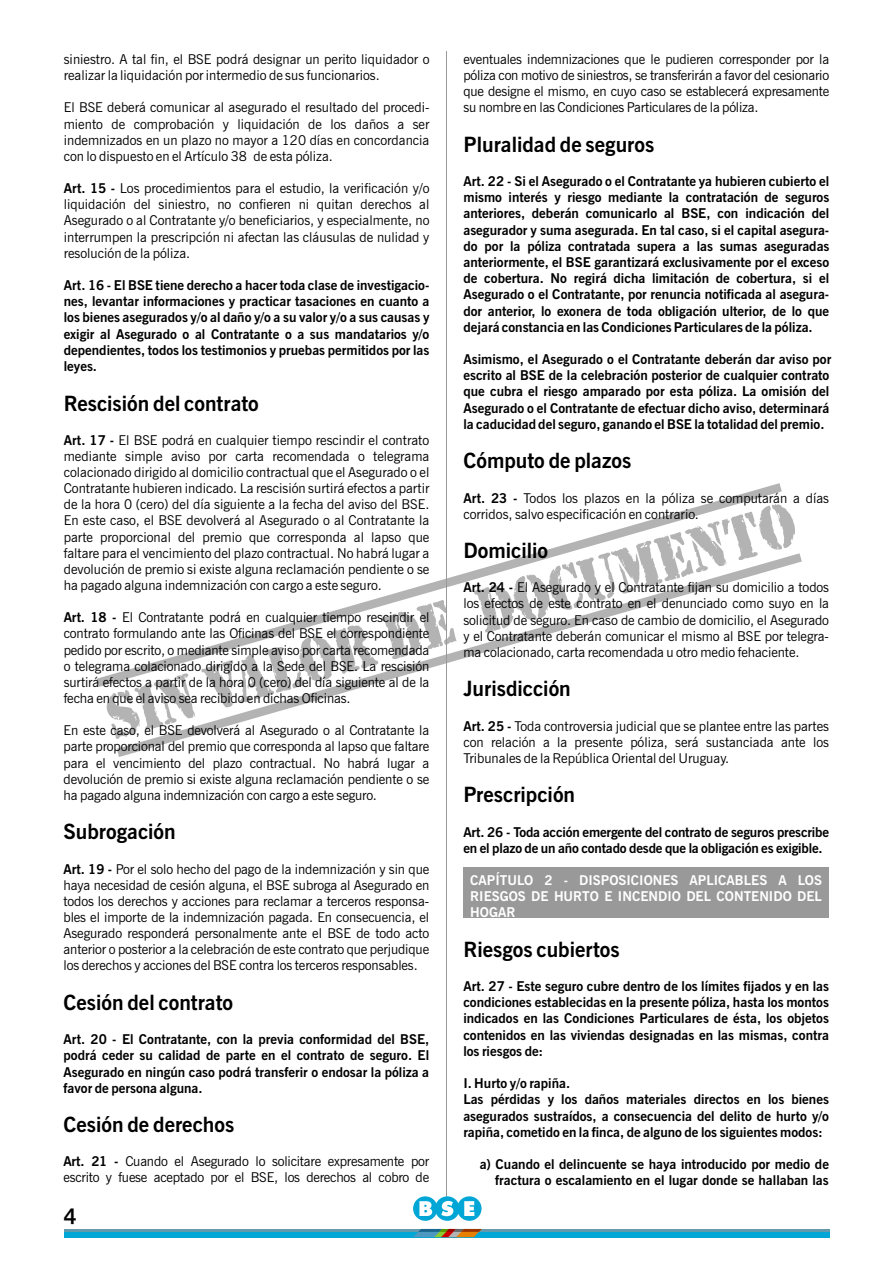
<style>
.page{position:relative;width:893px;height:1263px;background:#fff}
.page>*{position:absolute;margin:0;border:0;box-sizing:border-box;transform-origin:0 0}
.t1{font:700 21.3px "News Gothic BT";color:#000}
.t2{font:700 21px "News Gothic BT";color:#000}
.t3{font:13.5px/16.2px "News Gothic BT";color:#000;text-align:justify}
.t4{font:700 13.5px/16.2px "News Gothic BT";color:#000;text-align:justify}
.t5{font:700 13.5px/16.2px "News Gothic BT";color:#fff;text-align:justify}
.s1{font-weight:700}
</style>
<div class="page">
<svg style="left:107px;top:693px;width:10px;height:46px"></svg>
<svg style="left:97px;top:483px;width:685px;height:204px"></svg>
<svg style="left:117px;top:553px;width:685px;height:204px"></svg>
<div style="left:463px;top:867px;width:366px;height:51px;background:#999"></div>
<hr style="left:446px;top:51px;width:1px;height:1150px;background:#999">
<div style="left:64px;top:1229px;width:765px;height:8px;background:#00a6d6"></div>
<div style="left:413px;top:1196px;width:25px;height:25px;background:#00a6d6;border-radius:50%"></div>
<div style="left:457px;top:1196px;width:25px;height:25px;background:#00a6d6;border-radius:50%"></div>
<div style="left:435px;top:1196px;width:25px;height:25px;background:#00a6d6;border-radius:50%"></div>
<svg style="left:419px;top:1201px;width:13px;height:15px"></svg>
<svg style="left:441px;top:1201px;width:12px;height:15px"></svg>
<svg style="left:464px;top:1201px;width:10px;height:15px"></svg>
<hr style="left:64px;top:1229px;width:765px;height:3px;background:#6399ab">
<svg style="left:413px;top:1229px;width:69px;height:8px"></svg>
<p class="t3" style="left:64px;top:52px;width:367px">siniestro. A tal fin, el BSE podrá designar un perito liquidador o realizar la liquidación por intermedio de sus funcionarios.</p>
<p class="t3" style="left:64px;top:101px;width:367px">El BSE deberá comunicar al asegurado el resultado del procedi&shy;miento de comprobación y liquidación de los daños a ser indemnizados en un plazo no mayor a 120 días en concordancia con lo dispuesto en el Artículo 38 de esta póliza.</p>
<p class="t3" style="left:64px;top:182px;width:367px"><span class="s1">Art. 15 -</span> Los procedimientos para el estudio, la verificación y/o liquidación del siniestro, no confieren ni quitan derechos al Asegurado o al Contratante y/o beneficiarios, y especialmente, no interrumpen la prescripción ni afectan las cláusulas de nulidad y resolución de la póliza.</p>
<p class="t4" style="left:64px;top:278px;width:367px">Art. 16 - El BSE tiene derecho a hacer toda clase de investigacio&shy;nes, levantar informaciones y practicar tasaciones en cuanto a los bienes asegurados y/o al daño y/o a su valor y/o a sus causas y exigir al Asegurado o al Contratante o a sus mandatarios y/o dependientes, todos los testimonios y pruebas permitidos por las leyes.</p>
<h2 class="t2" style="left:64px;top:395px;width:197px">Rescisión del contrato</h2>
<p class="t3" style="left:64px;top:433px;width:367px"><span class="s1">Art. 17 -</span> El BSE podrá en cualquier tiempo rescindir el contrato mediante simple aviso por carta recomendada o telegrama colacionado dirigido al domicilio contractual que el Asegurado o el Contratante hubieren indicado. La rescisión surtirá efectos a partir de la hora 0 (cero) del día siguiente a la fecha del aviso del BSE.<br>En este caso, el BSE devolverá al Asegurado o al Contratante la parte proporcional del premio que corresponda al lapso que faltare para el vencimiento del plazo contractual. No habrá lugar a devolución de premio si existe alguna reclamación pendiente o se ha pagado alguna indemnización con cargo a este seguro.</p>
<p class="t3" style="left:64px;top:611px;width:367px"><span class="s1">Art. 18 -</span> El Contratante podrá en cualquier tiempo rescindir el contrato formulando ante las Oficinas del BSE el correspondiente pedido por escrito, o mediante simple aviso por carta recomendada o telegrama colacionado dirigido a la Sede del BSE. La rescisión surtirá efectos a partir de la hora 0 (cero) del día siguiente al de la fecha en que el aviso sea recibido en dichas Oficinas.</p>
<p class="t3" style="left:64px;top:724px;width:367px">En este caso, el BSE devolverá al Asegurado o al Contratante la parte proporcional del premio que corresponda al lapso que faltare para el vencimiento del plazo contractual. No habrá lugar a devolución de premio si existe alguna reclamación pendiente o se ha pagado alguna indemnización con cargo a este seguro.</p>
<h2 class="t2" style="left:64px;top:823px;width:114px">Subrogación</h2>
<p class="t3" style="left:64px;top:862px;width:367px"><span class="s1">Art. 19 -</span> Por el solo hecho del pago de la indemnización y sin que haya necesidad de cesión alguna, el BSE subroga al Asegurado en todos los derechos y acciones para reclamar a terceros responsa&shy;bles el importe de la indemnización pagada. En consecuencia, el Asegurado responderá personalmente ante el BSE de todo acto anterior o posterior a la celebración de este contrato que perjudique los derechos y acciones del BSE contra los terceros responsables.</p>
<h2 class="t2" style="left:64px;top:994px;width:171px">Cesión del contrato</h2>
<p class="t4" style="left:64px;top:1032px;width:367px">Art. 20 - El Contratante, con la previa conformidad del BSE, podrá ceder su calidad de parte en el contrato de seguro. El Asegurado en ningún caso podrá transferir o endosar la póliza a favor de persona alguna.</p>
<h2 class="t2" style="left:64px;top:1116px;width:172px">Cesión de derechos</h2>
<p class="t3" style="left:64px;top:1155px;width:367px"><span class="s1">Art. 21 -</span> Cuando el Asegurado lo solicitare expresamente por escrito y fuese aceptado por el BSE, los derechos al cobro de</p>
<h1 class="t1" style="left:64px;top:1207px;width:14px">4</h1>
<p class="t3" style="left:463px;top:52px;width:367px">eventuales indemnizaciones que le pudieren corresponder por la póliza con motivo de siniestros, se transferirán a favor del cesionario que designe el mismo, en cuyo caso se establecerá expresamente su nombre en las Condiciones Particulares de la póliza.</p>
<h2 class="t2" style="left:463px;top:136px;width:192px">Pluralidad de seguros</h2>
<p class="t4" style="left:463px;top:174px;width:368px">Art. 22 - Si el Asegurado o el Contratante ya hubieren cubierto el mismo interés y riesgo mediante la contratación de seguros anteriores, deberán comunicarlo al BSE, con indicación del asegurador y suma asegurada. En tal caso, si el capital asegura&shy;do por la póliza contratada supera a las sumas aseguradas anteriormente, el BSE garantizará exclusivamente por el exceso de cobertura. No regirá dicha limitación de cobertura, si el Asegurado o el Contratante, por renuncia notificada al asegura&shy;dor anterior, lo exonera de toda obligación ulterior, de lo que dejará constancia en las Condiciones Particulares de la póliza.</p>
<p class="t4" style="left:463px;top:352px;width:369px;text-align:left">Asimismo, el Asegurado o el Contratante deberán dar aviso por escrito al BSE de la celebración posterior de cualquier contrato que cubra el riesgo amparado por esta póliza. La omisión del Asegurado o el Contratante de efectuar dicho aviso, determinará la caducidad del seguro, ganando el BSE la totalidad del premio.</p>
<h2 class="t2" style="left:463px;top:452px;width:169px">Cómputo de plazos</h2>
<p class="t3" style="left:463px;top:491px;width:367px"><span class="s1">Art. 23 -</span> Todos los plazos en la póliza se computarán a días corridos, salvo especificación en contrario.</p>
<h2 class="t2" style="left:463px;top:542px;width:86px">Domicilio</h2>
<p class="t3" style="left:463px;top:581px;width:367px"><span class="s1">Art. 24 -</span> El Asegurado y el Contratante fijan su domicilio a todos los efectos de este contrato en el denunciado como suyo en la solicitud de seguro. En caso de cambio de domicilio, el Asegurado y el Contratante deberán comunicar el mismo al BSE por telegra&shy;ma colacionado, carta recomendada u otro medio fehaciente.</p>
<h2 class="t2" style="left:463px;top:680px;width:109px">Jurisdicción</h2>
<p class="t3" style="left:463px;top:719px;width:367px"><span class="s1">Art. 25 -</span> Toda controversia judicial que se plantee entre las partes con relación a la presente póliza, será sustanciada ante los Tribunales de la República Oriental del Uruguay.</p>
<h2 class="t2" style="left:463px;top:786px;width:113px">Prescripción</h2>
<p class="t4" style="left:463px;top:825px;width:367px">Art. 26 - Toda acción emergente del contrato de seguros prescribe en el plazo de un año contado desde que la obligación es exigible.</p>
<p class="t5" style="left:470px;top:873px;width:353px">CAPÍTULO 2 - DISPOSICIONES APLICABLES A LOS RIESGOS DE HURTO E INCENDIO DEL CONTENIDO DEL HOGAR</p>
<h2 class="t2" style="left:463px;top:941px;width:158px">Riesgos cubiertos</h2>
<p class="t4" style="left:463px;top:979px;width:367px">Art. 27 - Este seguro cubre dentro de los límites fijados y en las condiciones establecidas en la presente póliza, hasta los montos indicados en las Condiciones Particulares de ésta, los objetos contenidos en las viviendas designadas en las mismas, contra los riesgos de:</p>
<p class="t4" style="left:463px;top:1076px;width:367px;text-align:left">I. Hurto y/o rapiña.<br>Las pérdidas y los daños materiales directos en los bienes asegurados sustraídos, a consecuencia del delito de hurto y/o rapiña, cometido en la finca, de alguno de los siguientes modos:</p>
<p class="t4" style="left:480px;top:1157px;width:351px;text-align:right">a) Cuando el delincuente se haya introducido por medio de fractura o escalamiento en el lugar donde se hallaban las</p>
</div>
